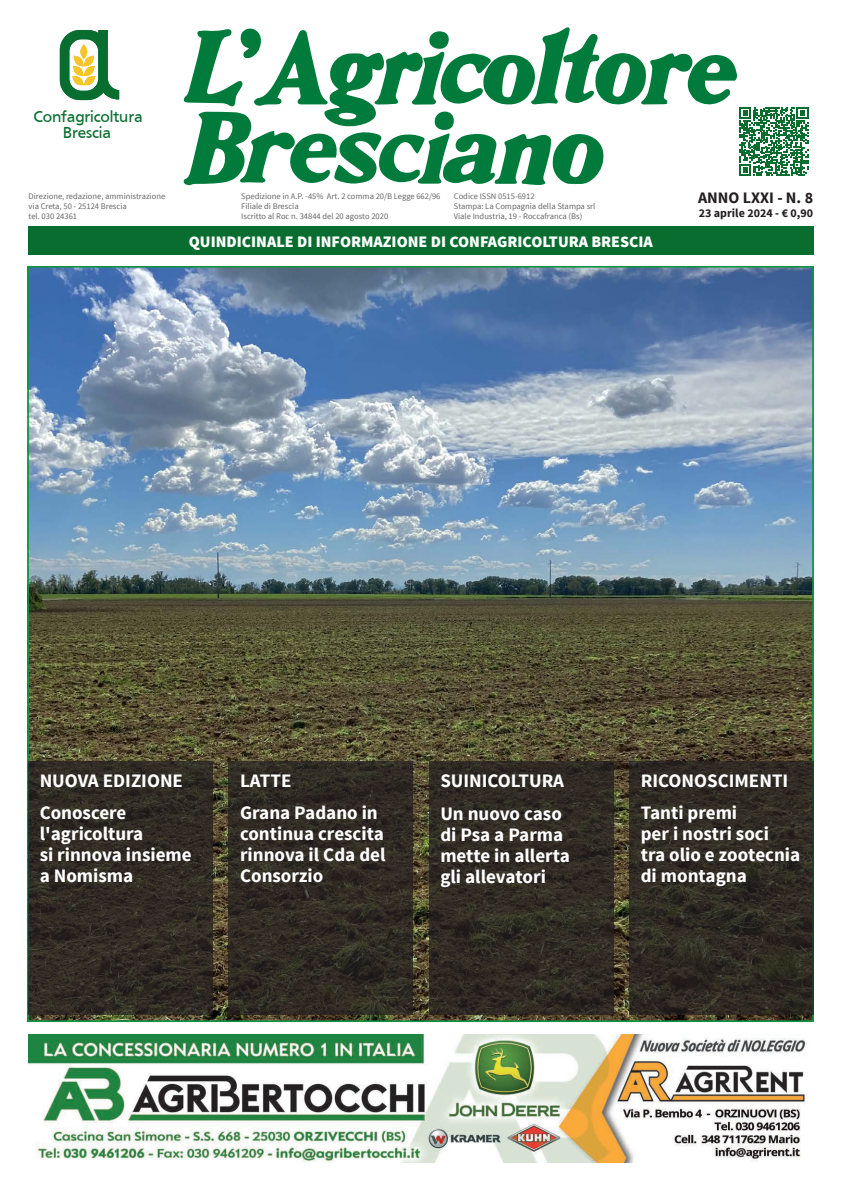
<style>
.page{position:relative;width:842px;height:1191px;background:#fff}
.page>*{position:absolute;margin:0;border:0;box-sizing:border-box;transform-origin:0 0}
.Descrizione_Sommario_Cop{font:700 19px/21px "Source Sans Pro";color:#fff}
.t1{font:16.3px/16.3px "Frutiger";letter-spacing:-.01em;color:#086e2f;text-align:center}
.Testo_fascia_testata{font:900 16px "Source Sans Pro";color:#fff}
.t2{font:700 16px "Source Sans Pro";color:#231f20}
.t3{font:700 12px "Source Sans Pro";color:#231f20}
.indirizzi_testata{font:8.5px "Source Sans Pro";color:#666}
.indirizzi_testata_grassetto{font:8.5px "Source Sans Pro";color:#666}
</style>
<div class="page">
<img style="left:27px;top:266px;width:787px;height:756px">
<div style="left:28px;top:227px;width:785px;height:28px;background:#086d2f"></div>
<svg style="left:60px;top:30px;width:59px;height:70px"></svg>
<svg style="left:183px;top:27px;width:625px;height:159px"></svg>
<svg style="left:429px;top:761px;width:184px;height:254px;background:#302a23"></svg>
<svg style="left:629px;top:761px;width:185px;height:253px;background:#2f2b23"></svg>
<svg style="left:28px;top:761px;width:185px;height:253px;background:#302b24"></svg>
<svg style="left:229px;top:761px;width:184px;height:253px;background:#302a24"></svg>
<img style="left:28px;top:1034px;width:778px;height:128px">
<p class="t1" style="left:33px;top:108px;width:111px">Confagricoltura<br>Brescia</p>
<p class="indirizzi_testata" style="left:29px;top:191px;width:138px">Direzione, redazione, amministrazione</p>
<p class="indirizzi_testata" style="left:29px;top:201px;width:100px">via Creta, 50 - 25124 Brescia</p>
<p class="indirizzi_testata" style="left:29px;top:211px;width:50px">tel. 030 24361</p>
<p class="indirizzi_testata" style="left:241px;top:191px;width:201px">Spedizione in A.P. -45% Art. 2 comma 20/B Legge 662/96</p>
<p class="indirizzi_testata" style="left:241px;top:201px;width:59px">Filiale di Brescia</p>
<p class="indirizzi_testata" style="left:241px;top:211px;width:148px">Iscritto al Roc n. 34844 del 20 agosto 2020</p>
<p class="indirizzi_testata_grassetto" style="left:454px;top:191px;width:82px">Codice ISSN 0515-6912</p>
<p class="indirizzi_testata_grassetto" style="left:454px;top:201px;width:143px">Stampa: La Compagnia della Stampa srl</p>
<p class="indirizzi_testata" style="left:454px;top:211px;width:130px">Viale Industria, 19 - Roccafranca (Bs)</p>
<p class="Testo_fascia_testata" style="left:189px;top:231px;width:466px">QUINDICINALE DI INFORMAZIONE DI CONFAGRICOLTURA BRESCIA</p>
<p class="t2" style="left:698px;top:187px;width:117px">ANNO LXXI - N. 8</p>
<p class="t3" style="left:699px;top:205px;width:116px">23 aprile 2024 - € 0,90</p>
<p class="Descrizione_Sommario_Cop" style="left:40px;top:770px;width:145px">NUOVA EDIZIONE</p>
<p class="Descrizione_Sommario_Cop" style="left:40px;top:803px;width:153px">Conoscere l'agricoltura<br>si rinnova insieme a Nomisma</p>
<p class="Descrizione_Sommario_Cop" style="left:240px;top:771px;width:53px">LATTE</p>
<p class="Descrizione_Sommario_Cop" style="left:240px;top:803px;width:147px">Grana Padano in continua crescita rinnova il Cda del<br>Consorzio</p>
<p class="Descrizione_Sommario_Cop" style="left:440px;top:771px;width:125px">SUINICOLTURA</p>
<p class="Descrizione_Sommario_Cop" style="left:440px;top:803px;width:131px">Un nuovo caso di Psa a Parma mette in allerta gli allevatori</p>
<p class="Descrizione_Sommario_Cop" style="left:641px;top:771px;width:149px">RICONOSCIMENTI</p>
<p class="Descrizione_Sommario_Cop" style="left:641px;top:803px;width:161px">Tanti premi<br>per i nostri soci<br>tra olio e zootecnia di montagna</p>
</div>
